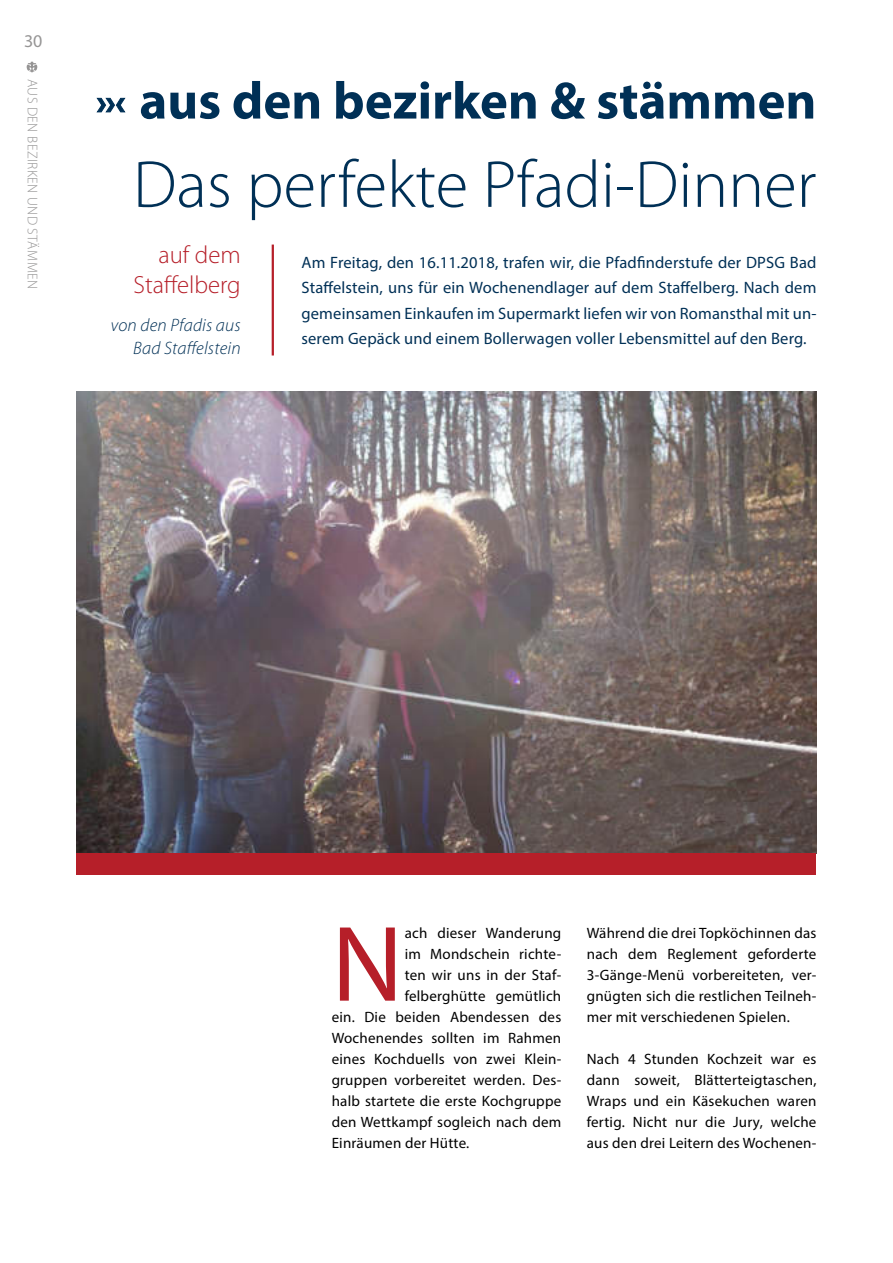
<style>
.page{position:relative;width:893px;height:1263px;background:#fff}
.page>*{position:absolute;margin:0;border:0;box-sizing:border-box;transform-origin:0 0}
.t1{font:108.45px "Myriad Pro";color:#b61f29}
.t2{font:300 67.05px "Myriad Pro";color:#003056}
.t3{font:700 52.95px "Myriad Pro";color:#003056}
.t4{font:300 24.75px/29.7px "Myriad Pro";color:#b61f29;text-align:right}
.t5{font:italic 300 18px/22.5px "Myriad Pro";letter-spacing:.01em;color:#003056;text-align:right}
.t6{font:18px "Myriad Pro";color:#969595}
.t7{font:16.5px/25.5px "Myriad Pro";letter-spacing:.01em;color:#003056;text-align:justify}
.t8{font:15px/21px "Myriad Pro";letter-spacing:.015em;color:#000;text-align:justify}
.t9{font:300 14.1px "Myriad Pro";letter-spacing:.03em;color:#969595}
</style>
<div class="page">
<svg style="left:27px;top:62px;width:10px;height:10px"></svg>
<svg style="left:96px;top:98px;width:30px;height:15px"></svg>
<hr style="left:272px;top:245px;width:2px;height:110px;background:#b61f29">
<img style="left:77px;top:392px;width:739px;height:462px">
<div style="left:77px;top:854px;width:739px;height:21px;background:#b61f29"></div>
<p class="t6" style="left:24px;top:32px;width:20px">30</p>
<p class="t9" style="left:39px;top:79px;width:212px;rotate:90deg">AUS DEN BEZIRKEN UND STÄMMEN</p>
<h3 class="t3" style="left:139px;top:74px;width:679px">aus den bezirken &amp; stämmen</h3>
<h2 class="t2" style="left:133px;top:153px;width:685px">Das perfekte Pfadi-Dinner</h2>
<h3 class="t4" style="left:134px;top:241px;width:109px">auf dem<br>Staffelberg</h3>
<p class="t5" style="left:111px;top:315px;width:131px">von den Pfadis aus<br>Bad Staffelstein</p>
<p class="t7" style="left:301px;top:250px;width:516px">Am Freitag, den 16.11.2018, trafen wir, die Pfadfinderstufe der DPSG Bad Staffelstein, uns für ein Wochenendlager auf dem Staffelberg. Nach dem gemeinsamen Einkaufen im Supermarkt liefen wir von Romansthal mit un&shy;serem Gepäck und einem Bollerwagen voller Lebensmittel auf den Berg.</p>
<h1 class="t1" style="left:332px;top:910px;width:73px">N</h1>
<p class="t8" style="left:405px;top:923px;width:158px">ach dieser Wanderung</p>
<p class="t8" style="left:405px;top:944px;width:158px">im Mondschein richte-</p>
<p class="t8" style="left:405px;top:965px;width:158px">ten wir uns in der Staf-</p>
<p class="t8" style="left:405px;top:986px;width:158px">felberghütte gemütlich</p>
<p class="t8" style="left:332px;top:1007px;width:231px">ein. Die beiden Abendessen des</p>
<p class="t8" style="left:332px;top:1028px;width:231px">Wochenendes sollten im Rahmen</p>
<p class="t8" style="left:332px;top:1049px;width:231px">eines Kochduells von zwei Klein-</p>
<p class="t8" style="left:332px;top:1070px;width:231px">gruppen vorbereitet werden. Des-</p>
<p class="t8" style="left:332px;top:1091px;width:231px">halb startete die erste Kochgruppe</p>
<p class="t8" style="left:332px;top:1112px;width:231px">den Wettkampf sogleich nach dem</p>
<p class="t8" style="left:332px;top:1133px;width:139px">Einräumen der Hütte.</p>
<p class="t8" style="left:587px;top:923px;width:231px">Während die drei Topköchinnen das nach dem Reglement geforderte 3-Gänge-Menü vorbereiteten, ver&shy;gnügten sich die restlichen Teilneh&shy;mer mit verschiedenen Spielen.</p>
<p class="t8" style="left:587px;top:1049px;width:231px">Nach 4 Stunden Kochzeit war es dann soweit, Blätterteigtaschen, Wraps und ein Käsekuchen waren fertig. Nicht nur die Jury, welche aus den drei Leitern des Wochenen-</p>
</div>
